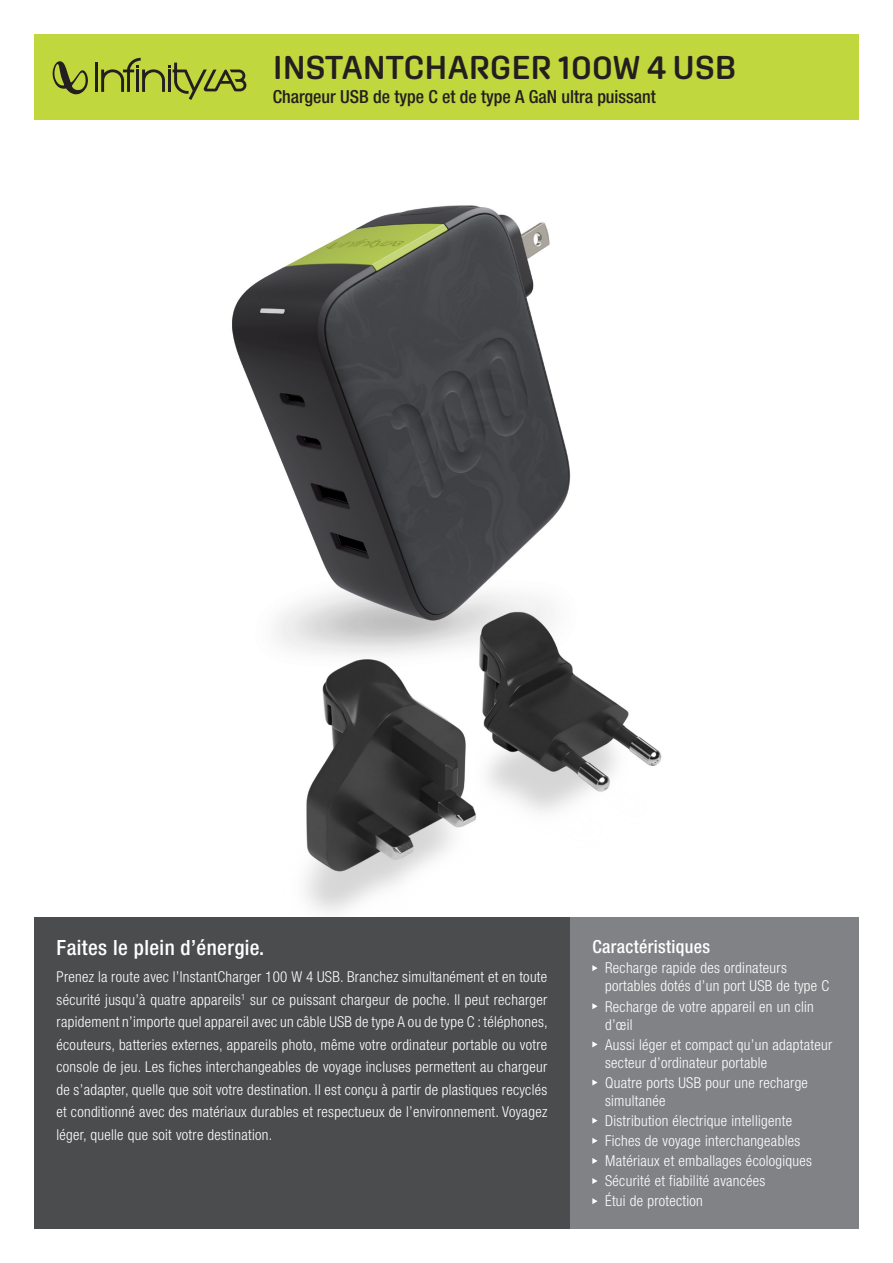
<style>
.page{position:relative;width:893px;height:1263px;background:#fff}
.page>*{position:absolute;margin:0;border:0;box-sizing:border-box;transform-origin:0 0}
.t1{font:600 33px "Aglet Sans";color:#231f20}
.t2{font:500 condensed 21px "Helvetica Neue LT Pro";letter-spacing:.02em;color:#fff}
.t3{font:500 condensed 18px "Helvetica Neue LT Pro";color:#231f20}
.t4{font:500 condensed 18px "Helvetica Neue LT Pro";letter-spacing:.02em;color:#fff}
.t5{font:300 condensed 15px/22.5px "Helvetica Neue LT Pro";letter-spacing:.02em;color:#fff}
</style>
<div class="page">
<img style="left:152px;top:205px;width:589px;height:713px">
<div style="left:570px;top:918px;width:289px;height:311px;background:#808285"></div>
<svg style="left:592px;top:965px;width:6px;height:6px"></svg>
<svg style="left:592px;top:1003px;width:6px;height:6px"></svg>
<svg style="left:592px;top:1041px;width:6px;height:6px"></svg>
<svg style="left:592px;top:1079px;width:6px;height:6px"></svg>
<svg style="left:592px;top:1118px;width:6px;height:6px"></svg>
<svg style="left:592px;top:1138px;width:6px;height:6px"></svg>
<svg style="left:592px;top:1158px;width:6px;height:6px"></svg>
<svg style="left:592px;top:1178px;width:6px;height:6px"></svg>
<svg style="left:592px;top:1198px;width:6px;height:6px"></svg>
<div style="left:34px;top:918px;width:536px;height:311px;background:#4b4c4d"></div>
<div style="left:34px;top:34px;width:825px;height:85px;background:#c0d73d"></div>
<hr style="left:95px;top:63px;width:3px;height:29px;background:#231f20">
<svg style="left:52px;top:61px;width:36px;height:33px"></svg>
<svg style="left:101px;top:58px;width:145px;height:42px"></svg>
<p class="t1" style="left:273px;top:47px;width:465px">INSTANTCHARGER 100W 4 USB</p>
<p class="t3" style="left:273px;top:86px;width:385px">Chargeur USB de type C et de type A GaN ultra puissant</p>
<p class="t2" style="left:57px;top:935px;width:209px">Faites le plein d’énergie.</p>
<p class="t5" style="left:57px;top:965px;width:493px;text-align:justify">Prenez la route avec l’InstantCharger 100 W 4 USB. Branchez simultanément et en toute sécurité jusqu’à quatre appareils<sup>1</sup> sur ce puissant chargeur de poche. Il peut recharger rapidement n’importe quel appareil avec un câble USB de type A ou de type C : téléphones, écouteurs, batteries externes, appareils photo, même votre ordinateur portable ou votre console de jeu. Les fiches interchangeables de voyage incluses permettent au chargeur de s’adapter, quelle que soit votre destination. Il est conçu à partir de plastiques recyclés et conditionné avec des matériaux durables et respectueux de l’environnement. Voyagez léger, quelle que soit votre destination.</p>
<p class="t4" style="left:592px;top:936px;width:119px">Caractéristiques</p>
<p class="t5" style="left:605px;top:959px;width:226px;line-height:18px">Recharge rapide des ordinateurs portables dotés d’un port USB de type C</p>
<p class="t5" style="left:605px;top:997px;width:210px;line-height:18px">Recharge de votre appareil en un clin d’œil</p>
<p class="t5" style="left:605px;top:1035px;width:229px;line-height:18px">Aussi léger et compact qu’un adaptateur secteur d’ordinateur portable</p>
<p class="t5" style="left:605px;top:1073px;width:204px;line-height:18px">Quatre ports USB pour une recharge simultanée</p>
<p class="t5" style="left:605px;top:1109px;width:188px">Distribution électrique intelligente</p>
<p class="t5" style="left:605px;top:1129px;width:197px">Fiches de voyage interchangeables</p>
<p class="t5" style="left:605px;top:1149px;width:208px">Matériaux et emballages écologiques</p>
<p class="t5" style="left:605px;top:1169px;width:162px">Sécurité et fiabilité avancées</p>
<p class="t5" style="left:605px;top:1190px;width:99px">Étui de protection</p>
</div>
